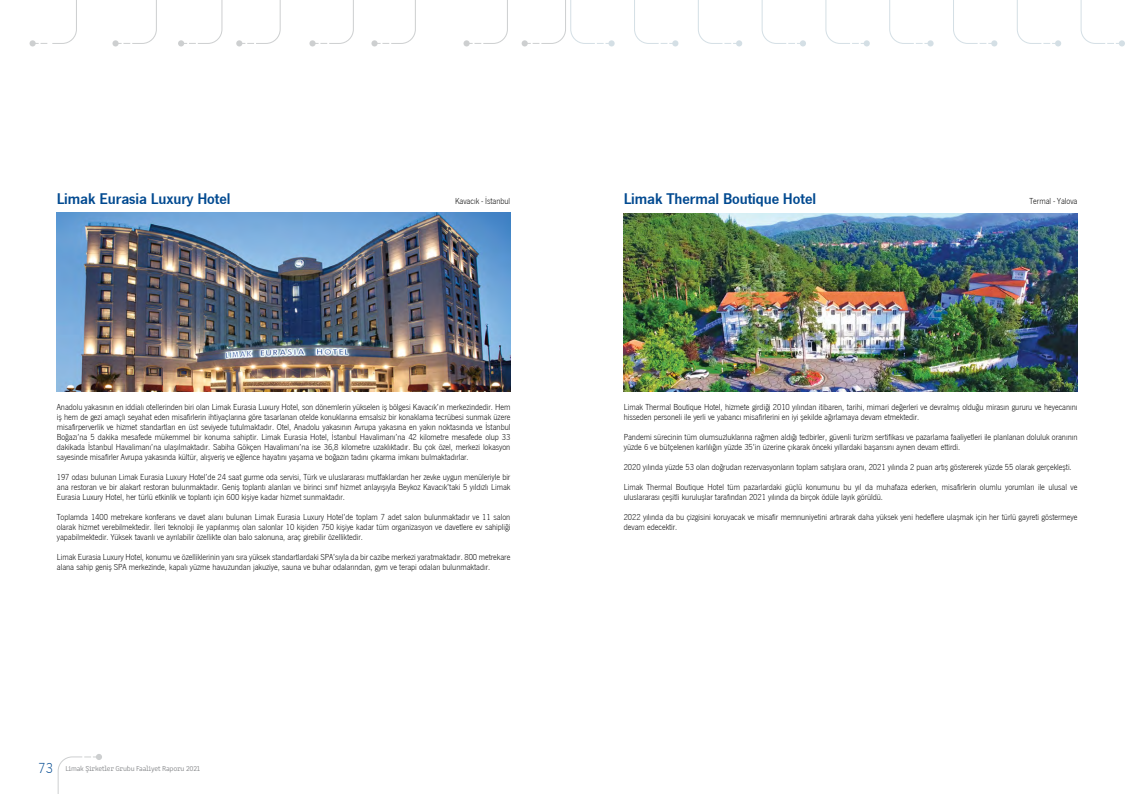
<style>
.page{position:relative;width:1134px;height:794px;background:#fff}
.page>*{position:absolute;margin:0;border:0;box-sizing:border-box;transform-origin:0 0}
.t1{font:16px "News Got T Dem";letter-spacing:-.005em;color:#004990}
.t2{font:9px/10px "News Got T Lig";letter-spacing:-.005em;color:#000}
.t3{font:300 7.5px "Clone Rounded";letter-spacing:-.03em;color:#808285}
.s1{font-family:"News Got T Lig";font-weight:400;font-size:15px;color:#004990}
</style>
<div class="page">
<svg style="left:30px;top:0;width:47px;height:46px"></svg>
<div style="left:112px;top:40px;width:7px;height:6px;background:#cdcfd0;border-radius:50%"></div>
<svg style="left:118px;top:0;width:39px;height:44px"></svg>
<svg style="left:57px;top:754px;width:45px;height:40px"></svg>
<svg style="left:178px;top:0;width:45px;height:46px"></svg>
<svg style="left:236px;top:0;width:45px;height:46px"></svg>
<div style="left:309px;top:40px;width:7px;height:6px;background:#cdcfd0;border-radius:50%"></div>
<svg style="left:315px;top:0;width:39px;height:44px"></svg>
<div style="left:371px;top:40px;width:7px;height:6px;background:#cdcfd0;border-radius:50%"></div>
<svg style="left:377px;top:0;width:39px;height:44px"></svg>
<div style="left:463px;top:40px;width:7px;height:6px;background:#cdcfd0;border-radius:50%"></div>
<svg style="left:469px;top:0;width:39px;height:44px"></svg>
<div style="left:608px;top:40px;width:7px;height:6px;background:#d4dfe5;border-radius:50%"></div>
<svg style="left:522px;top:0;width:88px;height:46px"></svg>
<svg style="left:761px;top:0;width:45px;height:46px"></svg>
<svg style="left:634px;top:0;width:44px;height:46px"></svg>
<svg style="left:953px;top:0;width:44px;height:46px"></svg>
<svg style="left:698px;top:0;width:44px;height:46px"></svg>
<svg style="left:825px;top:0;width:45px;height:46px"></svg>
<div style="left:927px;top:40px;width:7px;height:6px;background:#d4dfe5;border-radius:50%"></div>
<svg style="left:889px;top:0;width:39px;height:44px"></svg>
<svg style="left:1080px;top:0;width:45px;height:46px"></svg>
<svg style="left:1017px;top:0;width:44px;height:46px"></svg>
<img style="left:57px;top:213px;width:453px;height:178px">
<img style="left:624px;top:213px;width:453px;height:179px">
<h1 class="t1" style="left:57px;top:188px;width:175px">Limak Eurasia Luxury Hotel</h1>
<p class="t2" style="left:455px;top:195px;width:57px">Kavacık - İstanbul</p>
<h1 class="t1" style="left:624px;top:188px;width:194px">Limak Thermal Boutique Hotel</h1>
<p class="t2" style="left:1029px;top:196px;width:49px">Termal - Yalova</p>
<p class="t2" style="left:57px;top:401px;width:455px;text-align:justify">Anadolu yakasının en iddialı otellerinden biri olan Limak Eurasia Luxury Hotel, son dönemlerin yükselen iş bölgesi Kavacık’ın merkezindedir. Hem iş hem de gezi amaçlı seyahat eden misafirlerin ihtiyaçlarına göre tasarlanan otelde konuklarına emsalsiz bir konaklama tecrübesi sunmak üzere misafirperverlik ve hizmet standartları en üst seviyede tutulmaktadır. Otel, Anadolu yakasının Avrupa yakasına en yakın noktasında ve İstanbul Boğazı’na 5 dakika mesafede mükemmel bir konuma sahiptir. Limak Eurasia Hotel, İstanbul Havalimanı’na 42 kilometre mesafede olup 33 dakikada İstanbul Havalimanı’na ulaşılmaktadır. Sabiha Gökçen Havalimanı’na ise 36,8 kilometre uzaklıktadır. Bu çok özel, merkezi lokasyon sayesinde misafirler Avrupa yakasında kültür, alışveriş ve eğlence hayatını yaşama ve boğazın tadını çıkarma imkanı bulmaktadırlar.</p>
<p class="t2" style="left:57px;top:471px;width:455px;text-align:justify">197 odası bulunan Limak Eurasia Luxury Hotel’de 24 saat gurme oda servisi, Türk ve uluslararası mutfaklardan her zevke uygun menüleriyle bir ana restoran ve bir alakart restoran bulunmaktadır. Geniş toplantı alanları ve birinci sınıf hizmet anlayışıyla Beykoz Kavacık’taki 5 yıldızlı Limak Eurasia Luxury Hotel, her türlü etkinlik ve toplantı için 600 kişiye kadar hizmet sunmaktadır.</p>
<p class="t2" style="left:57px;top:511px;width:455px;text-align:justify">Toplamda 1400 metrekare konferans ve davet alanı bulunan Limak Eurasia Luxury Hotel’de toplam 7 adet salon bulunmaktadır ve 11 salon olarak hizmet verebilmektedir. İleri teknoloji ile yapılanmış olan salonlar 10 kişiden 750 kişiye kadar tüm organizasyon ve davetlere ev sahipliği yapabilmektedir. Yüksek tavanlı ve ayrılabilir özellikte olan balo salonuna, araç girebilir özelliktedir.</p>
<p class="t2" style="left:57px;top:551px;width:455px">Limak Eurasia Luxury Hotel, konumu ve özelliklerinin yanı sıra yüksek standartlardaki SPA’sıyla da bir cazibe merkezi yaratmaktadır. 800 metrekare alana sahip geniş SPA merkezinde, kapalı yüzme havuzundan jakuziye, sauna ve buhar odalarından, gym ve terapi odaları bulunmaktadır.</p>
<p class="t3" style="left:39px;top:763px;width:163px"><span class="s1">73</span> Limak Şirketler Grubu Faaliyet Raporu 2021</p>
<p class="t2" style="left:624px;top:402px;width:455px">Limak Thermal Boutique Hotel, hizmete girdiği 2010 yılından itibaren, tarihi, mimari değerleri ve devralmış olduğu mirasın gururu ve heyecanını hisseden personeli ile yerli ve yabancı misafirlerini en iyi şekilde ağırlamaya devam etmektedir.</p>
<p class="t2" style="left:624px;top:432px;width:455px">Pandemi sürecinin tüm olumsuzluklarına rağmen aldığı tedbirler, güvenli turizm sertifikası ve pazarlama faaliyetleri ile planlanan doluluk oranının yüzde 6 ve bütçelenen karlılığın yüzde 35’in üzerine çıkarak önceki yıllardaki başarısını aynen devam ettirdi.</p>
<p class="t2" style="left:624px;top:462px;width:449px">2020 yılında yüzde 53 olan doğrudan rezervasyonların toplam satışlara oranı, 2021 yılında 2 puan artış göstererek yüzde 55 olarak gerçekleşti.</p>
<p class="t2" style="left:624px;top:482px;width:455px">Limak Thermal Boutique Hotel tüm pazarlardaki güçlü konumunu bu yıl da muhafaza ederken, misafirlerin olumlu yorumları ile ulusal ve uluslararası çeşitli kuruluşlar tarafından 2021 yılında da birçok ödüle layık görüldü.</p>
<p class="t2" style="left:624px;top:512px;width:455px">2022 yılında da bu çizgisini koruyacak ve misafir memnuniyetini artırarak daha yüksek yeni hedeflere ulaşmak için her türlü gayreti göstermeye devam edecektir.</p>
</div>
